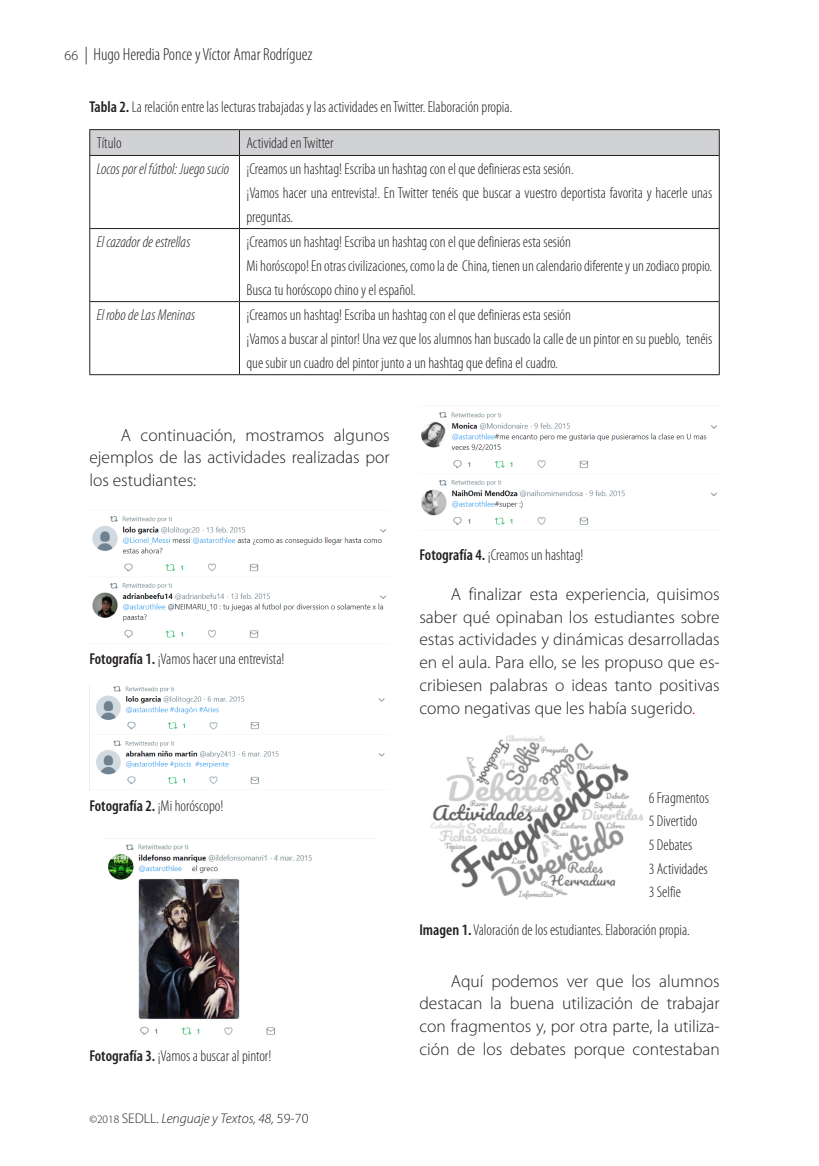
<style>
.page{position:relative;width:819px;height:1166px;background:#fff}
.page>*{position:absolute;margin:0;border:0;box-sizing:border-box;transform-origin:0 0}
.LYT_TXT_GRAL{font:300 17.5px/22.8px "Myriad Pro";color:#231f20;text-align:justify}
.t1{font:300 condensed 17.5px "Myriad Pro";color:#231f20}
.LYT_TXT_TABLA{font:300 condensed 15.75px/23.6px "Myriad Pro";color:#231f20}
.LYT_TIT_IMG{font:300 condensed 15.75px "Myriad Pro";color:#231f20}
.LYT_TXT_TABLA-2{font:italic 300 condensed 15.75px "Myriad Pro";color:#231f20}
.t2{font:italic 300 14px "Myriad Pro";color:#231f20}
.s1{font-stretch:normal;font-size:14px}
.s2{font-stretch:normal}
.s3{font-weight:600}
.s4{font-style:normal;font-size:11.38px}
.s5{font-style:normal}
.s6{color:#f00}
</style>
<div class="page">
<img style="left:92px;top:516px;width:295px;height:122px">
<img style="left:89px;top:686px;width:296px;height:105px">
<img style="left:108px;top:844px;width:204px;height:191px">
<img style="left:421px;top:412px;width:296px;height:113px">
<img style="left:430px;top:735px;width:214px;height:165px">
<hr style="left:239px;top:156px;width:1px;height:72px;background:#231f20">
<hr style="left:89px;top:228px;width:150px;height:1px;background:#231f20">
<hr style="left:239px;top:228px;width:480px;height:1px;background:#231f20">
<hr style="left:239px;top:229px;width:1px;height:72px;background:#231f20">
<hr style="left:89px;top:301px;width:150px;height:1px;background:#231f20">
<hr style="left:239px;top:301px;width:480px;height:1px;background:#231f20">
<hr style="left:239px;top:302px;width:1px;height:72px;background:#231f20">
<hr style="left:89px;top:156px;width:1px;height:72px;background:#231f20">
<hr style="left:718px;top:156px;width:1px;height:72px;background:#231f20">
<hr style="left:89px;top:229px;width:1px;height:72px;background:#231f20">
<hr style="left:718px;top:229px;width:1px;height:72px;background:#231f20">
<hr style="left:89px;top:302px;width:1px;height:72px;background:#231f20">
<hr style="left:718px;top:302px;width:1px;height:72px;background:#231f20">
<hr style="left:89px;top:374px;width:150px;height:1px;background:#231f20">
<hr style="left:239px;top:374px;width:480px;height:1px;background:#231f20">
<hr style="left:89px;top:129px;width:150px;height:1px;background:#231f20">
<hr style="left:239px;top:129px;width:480px;height:1px;background:#231f20">
<div style="left:89px;top:130px;width:630px;height:25px;background:#d1d2d4"></div>
<hr style="left:89px;top:155px;width:150px;height:1px;background:#231f20">
<hr style="left:239px;top:155px;width:480px;height:1px;background:#231f20">
<p class="t1" style="left:65px;top:45px;width:249px"><span class="s1">66</span> <span class="s2">|</span> Hugo Heredia Ponce y Víctor Amar Rodríguez</p>
<p class="LYT_TIT_IMG" style="left:89px;top:99px;width:424px"><span class="s3">Tabla 2.</span> La relación entre las lecturas trabajadas y las actividades en Twitter. Elaboración propia.</p>
<p class="LYT_TXT_TABLA" style="left:97px;top:132px;width:26px">Título</p>
<p class="LYT_TXT_TABLA" style="left:246px;top:132px;width:89px">Actividad en Twitter</p>
<p class="LYT_TXT_TABLA-2" style="left:97px;top:161px;width:134px">Locos por el fútbol: Juego sucio</p>
<p class="LYT_TXT_TABLA" style="left:246px;top:158px;width:329px">¡Creamos un hashtag! Escriba un hashtag con el que definieras esta sesión.</p>
<p class="LYT_TXT_TABLA" style="left:246px;top:181px;width:467px">¡Vamos hacer una entrevista!. En Twitter tenéis que buscar a vuestro deportista favorita y hacerle unas preguntas.</p>
<p class="LYT_TXT_TABLA-2" style="left:97px;top:234px;width:95px">El cazador de estrellas</p>
<p class="LYT_TXT_TABLA" style="left:246px;top:231px;width:326px">¡Creamos un hashtag! Escriba un hashtag con el que definieras esta sesión</p>
<p class="LYT_TXT_TABLA" style="left:246px;top:254px;width:467px">Mi horóscopo! En otras civilizaciones, como la de China, tienen un calendario diferente y un zodiaco propio.<br>Busca tu horóscopo chino y el español.</p>
<p class="LYT_TXT_TABLA-2" style="left:97px;top:307px;width:100px">El robo de Las Meninas</p>
<p class="LYT_TXT_TABLA" style="left:246px;top:304px;width:326px">¡Creamos un hashtag! Escriba un hashtag con el que definieras esta sesión</p>
<p class="LYT_TXT_TABLA" style="left:246px;top:327px;width:467px">¡Vamos a buscar al pintor! Una vez que los alumnos han buscado la calle de un pintor en su pueblo, tenéis que subir un cuadro del pintor junto a un hashtag que defina el cuadro.</p>
<p class="LYT_TXT_GRAL" style="left:89px;top:424px;width:302px;text-indent:31px">A continuación, mostramos algunos ejemplos de las actividades realizadas por los estudiantes:</p>
<p class="LYT_TIT_IMG" style="left:89px;top:651px;width:196px"><span class="s3">Fotografía 1.</span> ¡Vamos hacer una entrevista!</p>
<p class="LYT_TIT_IMG" style="left:89px;top:797px;width:136px"><span class="s3">Fotografía 2.</span> ¡Mi horóscopo!</p>
<p class="LYT_TIT_IMG" style="left:89px;top:1047px;width:183px"><span class="s3">Fotografía 3.</span> ¡Vamos a buscar al pintor!</p>
<p class="t2" style="left:89px;top:1111px;width:221px"><span class="s4">©2018</span> <span class="s5">SEDLL.</span> Lenguaje y Textos, 48, <span class="s5">59-70</span></p>
<p class="LYT_TIT_IMG" style="left:419px;top:546px;width:165px"><span class="s3">Fotografía 4.</span> ¡Creamos un hashtag!</p>
<p class="LYT_TXT_GRAL" style="left:419px;top:583px;width:302px;text-indent:31px">A finalizar esta experiencia, quisimos saber qué opinaban los estudiantes sobre estas actividades y dinámicas desarrolladas en el aula. Para ello, se les propuso que es&shy;cribiesen palabras o ideas tanto positivas como negativas que les había sugerido<span class="s6">.</span></p>
<p class="LYT_TXT_TABLA" style="left:648px;top:786px;width:62px">6 Fragmentos</p>
<p class="LYT_TXT_TABLA" style="left:648px;top:810px;width:50px">5 Divertido</p>
<p class="LYT_TXT_TABLA" style="left:648px;top:833px;width:45px">5 Debates</p>
<p class="LYT_TXT_TABLA" style="left:648px;top:857px;width:61px">3 Actividades</p>
<p class="LYT_TXT_TABLA" style="left:648px;top:881px;width:34px">3 Selfie</p>
<p class="LYT_TIT_IMG" style="left:419px;top:922px;width:272px"><span class="s3">Imagen 1.</span> Valoración de los estudiantes. Elaboración propia.</p>
<p class="LYT_TXT_GRAL" style="left:419px;top:970px;width:302px;text-indent:31px">Aquí podemos ver que los alumnos destacan la buena utilización de trabajar con fragmentos y, por otra parte, la utiliza&shy;ción de los debates porque contestaban</p>
</div>
